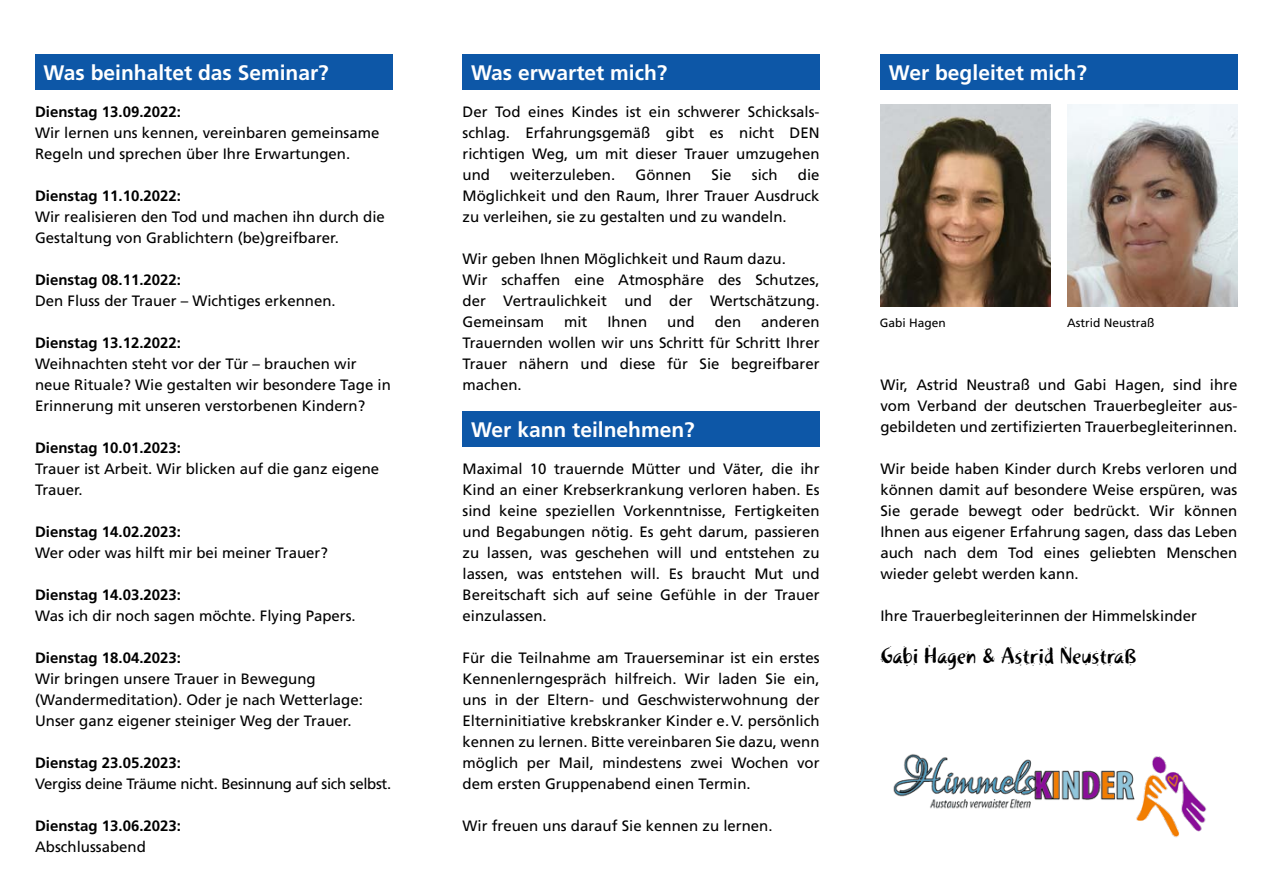
<style>
.page{position:relative;width:1263px;height:893px;background:#fff}
.page>*{position:absolute;margin:0;border:0;box-sizing:border-box;transform-origin:0 0}
.t1{font:22.5px "Khaki Std 2";color:#000}
.t2{font:700 21px "Frutiger LT Std";color:#fff}
.t3{font:15px/21px "Frutiger LT Std";color:#000;text-align:justify}
.t4{font:700 15px "Frutiger LT Std";color:#000}
.t5{font:15px "Frutiger LT Std";letter-spacing:-.025em;color:#000}
.t6{font:12px "Frutiger LT Std";color:#000}
</style>
<div class="page">
<div style="left:35px;top:54px;width:357px;height:36px;background:#0d57a7"></div>
<div style="left:462px;top:54px;width:358px;height:36px;background:#0d57a7"></div>
<div style="left:462px;top:411px;width:358px;height:36px;background:#0d57a7"></div>
<img style="left:880px;top:104px;width:170px;height:202px">
<img style="left:1067px;top:104px;width:170px;height:202px">
<div style="left:880px;top:54px;width:357px;height:36px;background:#0d57a7"></div>
<img style="left:893px;top:754px;width:313px;height:84px">
<p class="t2" style="left:44px;top:60px;width:287px">Was beinhaltet das Seminar?</p>
<p class="t4" style="left:35px;top:103px;width:147px">Dienstag 13.09.2022:</p>
<p class="t3" style="left:35px;top:122px;width:346px">Wir lernen uns kennen, vereinbaren gemeinsame<br>Regeln und sprechen über Ihre Erwartungen.</p>
<p class="t4" style="left:35px;top:187px;width:147px">Dienstag 11.10.2022:</p>
<p class="t3" style="left:35px;top:206px;width:351px">Wir realisieren den Tod und machen ihn durch die<br>Gestaltung von Grablichtern (be)greifbarer.</p>
<p class="t4" style="left:35px;top:271px;width:147px">Dienstag 08.11.2022:</p>
<p class="t3" style="left:35px;top:290px;width:302px">Den Fluss der Trauer – Wichtiges erkennen.</p>
<p class="t4" style="left:35px;top:334px;width:147px">Dienstag 13.12.2022:</p>
<p class="t3" style="left:35px;top:353px;width:357px;text-align:left">Weihnachten steht vor der Tür – brauchen wir neue Rituale? Wie gestalten wir besondere Tage in<br>Erinnerung mit unseren verstorbenen Kindern?</p>
<p class="t4" style="left:35px;top:439px;width:147px">Dienstag 10.01.2023:</p>
<p class="t3" style="left:35px;top:458px;width:346px">Trauer ist Arbeit. Wir blicken auf die ganz eigene<br>Trauer.</p>
<p class="t4" style="left:35px;top:523px;width:147px">Dienstag 14.02.2023:</p>
<p class="t3" style="left:35px;top:542px;width:294px">Wer oder was hilft mir bei meiner Trauer?</p>
<p class="t4" style="left:35px;top:586px;width:147px">Dienstag 14.03.2023:</p>
<p class="t3" style="left:35px;top:605px;width:322px">Was ich dir noch sagen möchte. Flying Papers.</p>
<p class="t4" style="left:35px;top:649px;width:147px">Dienstag 18.04.2023:</p>
<p class="t3" style="left:35px;top:668px;width:329px;text-align:left">Wir bringen unsere Trauer in Bewegung (Wandermeditation). Oder je nach Wetterlage:<br>Unser ganz eigener steiniger Weg der Trauer.</p>
<p class="t4" style="left:35px;top:754px;width:147px">Dienstag 23.05.2023:</p>
<p class="t5" style="left:35px;top:775px;width:357px">Vergiss deine Träume nicht. Besinnung auf sich selbst.</p>
<p class="t4" style="left:35px;top:817px;width:147px">Dienstag 13.06.2023:</p>
<p class="t3" style="left:35px;top:836px;width:112px">Abschlussabend</p>
<p class="t2" style="left:471px;top:60px;width:198px">Was erwartet mich?</p>
<p class="t3" style="left:462px;top:101px;width:359px">Der Tod eines Kindes ist ein schwerer Schicksals&shy;schlag. Erfahrungsgemäß gibt es nicht DEN richtigen Weg, um mit dieser Trauer umzugehen und</p>
<p class="t3" style="left:462px;top:164px;width:359px;text-indent:335px">die Möglichkeit und den Raum, Ihrer Trauer Ausdruck zu verleihen, sie zu gestalten und zu wandeln.</p>
<p class="t3" style="left:462px;top:248px;width:325px">Wir geben Ihnen Möglichkeit und Raum dazu.</p>
<p class="t3" style="left:462px;top:269px;width:359px">Wir schaffen eine Atmosphäre des Schutzes, der Vertraulichkeit und der Wertschätzung.<br>Gemeinsam</p>
<p class="t3" style="left:510px;top:164px;width:107px">weiterzuleben.</p>
<p class="t3" style="left:635px;top:164px;width:57px">Gönnen</p>
<p class="t3" style="left:712px;top:164px;width:22px">Sie</p>
<p class="t3" style="left:752px;top:164px;width:27px">sich</p>
<p class="t3" style="left:462px;top:311px;width:359px;text-indent:299px">anderen Trauernden wollen wir uns Schritt für Schritt Ihrer Trauer nähern und diese für Sie begreifbarer machen.</p>
<p class="t3" style="left:564px;top:311px;width:25px">mit</p>
<p class="t3" style="left:607px;top:311px;width:42px">Ihnen</p>
<p class="t3" style="left:667px;top:311px;width:29px">und</p>
<p class="t3" style="left:715px;top:311px;width:28px">den</p>
<p class="t2" style="left:471px;top:417px;width:225px">Wer kann teilnehmen?</p>
<p class="t3" style="left:462px;top:458px;width:359px">Maximal 10 trauernde Mütter und Väter, die ihr Kind an einer Krebserkrankung verloren haben. Es sind keine speziellen Vorkenntnisse, Fertigkeiten und Begabungen nötig. Es geht darum, passieren zu lassen, was geschehen will und entstehen zu lassen, was entstehen will. Es braucht Mut und Bereitschaft sich auf seine Gefühle in der Trauer einzulassen.</p>
<p class="t3" style="left:462px;top:647px;width:359px">Für die Teilnahme am Trauerseminar ist ein erstes Kennenlerngespräch hilfreich. Wir laden Sie ein, uns in der Eltern- und Geschwisterwohnung der Elterninitiative krebskranker Kinder e.V. persönlich kennen zu lernen. Bitte vereinbaren Sie dazu, wenn möglich per Mail, mindestens zwei Wochen vor dem ersten Gruppenabend einen Termin.</p>
<p class="t3" style="left:462px;top:815px;width:312px">Wir freuen uns darauf Sie kennen zu lernen.</p>
<p class="t2" style="left:889px;top:60px;width:200px">Wer begleitet mich?</p>
<p class="t6" style="left:880px;top:316px;width:68px">Gabi Hagen</p>
<p class="t6" style="left:1067px;top:316px;width:89px">Astrid Neustraß</p>
<p class="t3" style="left:880px;top:374px;width:359px">Wir, Astrid Neustraß und Gabi Hagen, sind ihre vom Verband der deutschen Trauerbegleiter aus&shy;gebildeten und zertifizierten Trauerbegleiterinnen.</p>
<p class="t3" style="left:880px;top:458px;width:359px">Wir beide haben Kinder durch Krebs verloren und können damit auf besondere Weise erspüren, was Sie gerade bewegt oder bedrückt. Wir können Ihnen aus eigener Erfahrung sagen, dass das Leben auch nach dem Tod eines geliebten Menschen wieder gelebt werden kann.</p>
<p class="t3" style="left:880px;top:605px;width:318px">Ihre Trauerbegleiterinnen der Himmelskinder</p>
<p class="t1" style="left:880px;top:642px;width:258px">Gabi Hagen &amp; Astrid Neustraß</p>
</div>
